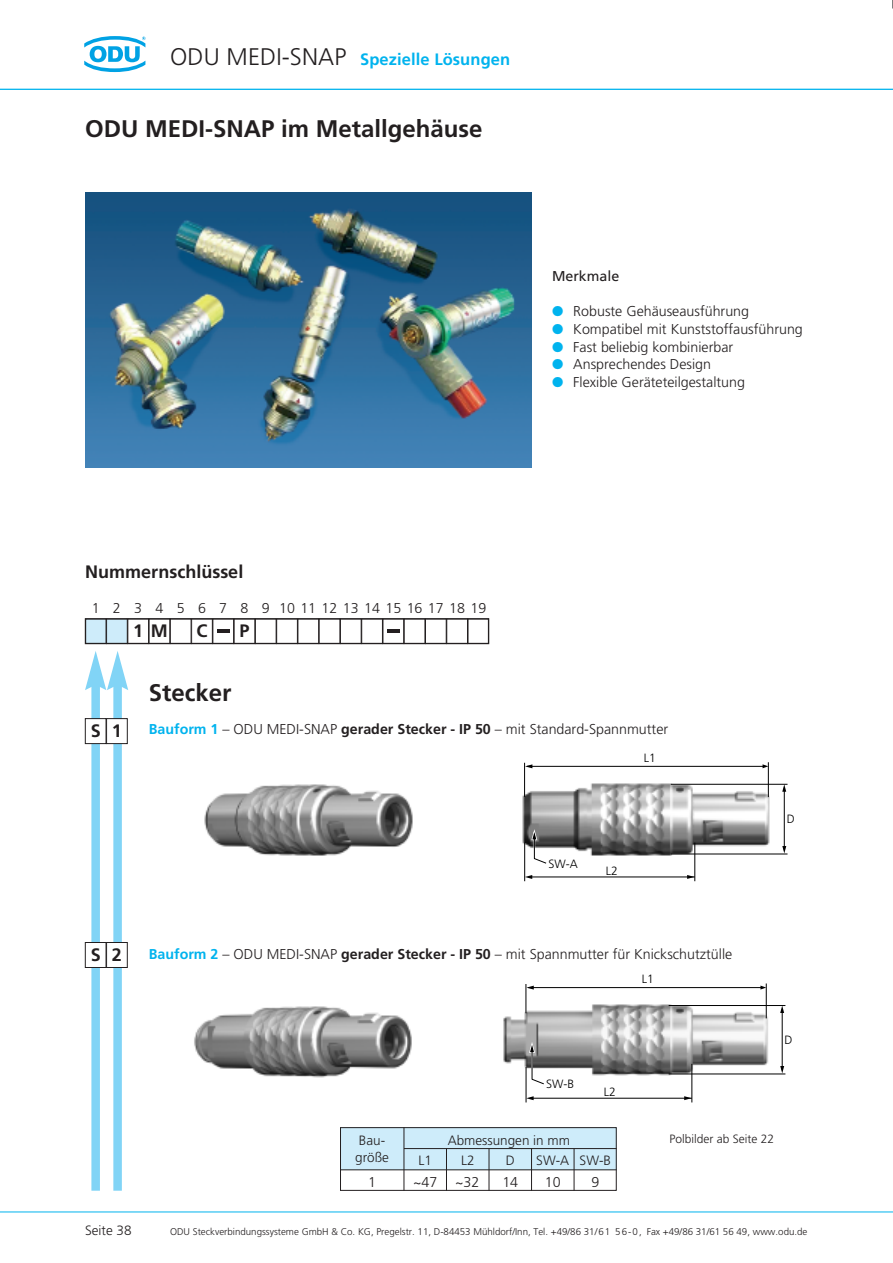
<style>
.page{position:relative;width:893px;height:1263px;background:#fff}
.page>*{position:absolute;margin:0;border:0;box-sizing:border-box;transform-origin:0 0}
.t1{font:700 24px "Frutiger";color:#231f20}
.t2{font:700 18px "Frutiger";color:#231f20}
.t3{font:700 16.5px "Frutiger";letter-spacing:.005em;color:#00b3ee}
.t4{font:300 14.25px "Frutiger";color:#231f20}
.t5{font:14.25px "Frutiger";color:#231f20}
.t6{font:300 13.5px "Frutiger";color:#231f20}
.t7{font:300 12px "Frutiger";color:#000}
.t8{font:300 12px "Frutiger";color:#231f20}
.t9{font:300 9.75px "Frutiger";color:#231f20}
.s1{font-weight:300;font-size:24px;color:#231f20}
.s2{color:#00b3ee}
.s3{font-weight:700;color:#00b3ee}
.s4{font-weight:700}
</style>
<div class="page">
<hr style="left:0;top:89px;width:893px;height:1px;background:#00b3ee">
<hr style="left:0;top:1211px;width:893px;height:1px;background:#00b3ee">
<svg style="left:84px;top:36px;width:61px;height:36px"></svg>
<div style="left:91px;top:683px;width:9px;height:508px;background:#81d4f6"></div>
<div style="left:113px;top:683px;width:9px;height:508px;background:#81d4f6"></div>
<svg style="left:85px;top:651px;width:43px;height:39px"></svg>
<div style="left:85px;top:619px;width:21px;height:25px;background:#ceecfa"></div>
<div style="left:107px;top:619px;width:20px;height:25px;background:#ceecfa"></div>
<div style="left:106px;top:618px;width:22px;height:26px;border:1px solid #231f20"></div>
<div style="left:128px;top:618px;width:21px;height:26px;border:1px solid #231f20"></div>
<div style="left:170px;top:618px;width:21px;height:26px;border:1px solid #231f20"></div>
<div style="left:191px;top:618px;width:22px;height:26px;border:1px solid #231f20"></div>
<div style="left:213px;top:618px;width:21px;height:26px;border:1px solid #231f20"></div>
<div style="left:255px;top:618px;width:21px;height:26px;border:1px solid #231f20"></div>
<div style="left:276px;top:618px;width:22px;height:26px;border:1px solid #231f20"></div>
<div style="left:298px;top:618px;width:21px;height:26px;border:1px solid #231f20"></div>
<div style="left:340px;top:618px;width:21px;height:26px;border:1px solid #231f20"></div>
<div style="left:361px;top:618px;width:22px;height:26px;border:1px solid #231f20"></div>
<div style="left:383px;top:618px;width:21px;height:26px;border:1px solid #231f20"></div>
<div style="left:404px;top:618px;width:21px;height:26px;border:1px solid #231f20"></div>
<div style="left:425px;top:618px;width:21px;height:26px;border:1px solid #231f20"></div>
<div style="left:446px;top:618px;width:22px;height:26px;border:1px solid #231f20"></div>
<svg style="left:387px;top:629px;width:13px;height:3px"></svg>
<svg style="left:217px;top:629px;width:13px;height:3px"></svg>
<div style="left:85px;top:618px;width:404px;height:26px;border:1px solid #231f20"></div>
<div style="left:85px;top:719px;width:21px;height:25px;background:#fff"></div>
<div style="left:85px;top:718px;width:21px;height:26px;border:1px solid #231f20"></div>
<div style="left:85px;top:942px;width:21px;height:25px;background:#fff"></div>
<div style="left:85px;top:942px;width:21px;height:26px;border:1px solid #231f20"></div>
<div style="left:107px;top:719px;width:20px;height:25px;background:#fff"></div>
<div style="left:106px;top:718px;width:22px;height:26px;border:1px solid #231f20"></div>
<div style="left:107px;top:942px;width:20px;height:25px;background:#fff"></div>
<div style="left:106px;top:942px;width:22px;height:26px;border:1px solid #231f20"></div>
<img style="left:85px;top:193px;width:446px;height:275px">
<img style="left:204px;top:784px;width:209px;height:72px">
<img style="left:522px;top:782px;width:252px;height:74px">
<hr style="left:768px;top:762px;width:1px;height:35px;background:#000">
<hr style="left:524px;top:763px;width:1px;height:34px;background:#000">
<hr style="left:527px;top:766px;width:239px;height:1px;background:#000">
<svg style="left:762px;top:764px;width:6px;height:4px"></svg>
<svg style="left:525px;top:764px;width:7px;height:4px"></svg>
<hr style="left:671px;top:784px;width:116px;height:1px;background:#000">
<hr style="left:671px;top:854px;width:116px;height:1px;background:#000">
<hr style="left:784px;top:788px;width:1px;height:62px;background:#000">
<svg style="left:782px;top:846px;width:4px;height:7px"></svg>
<svg style="left:782px;top:784px;width:4px;height:8px"></svg>
<hr style="left:524px;top:842px;width:1px;height:39px;background:#000">
<hr style="left:694px;top:843px;width:1px;height:38px;background:#000">
<hr style="left:531px;top:877px;width:164px;height:1px;background:#000">
<svg style="left:687px;top:875px;width:7px;height:4px"></svg>
<svg style="left:525px;top:875px;width:7px;height:4px"></svg>
<svg style="left:530px;top:826px;width:18px;height:38px"></svg>
<img style="left:194px;top:1006px;width:218px;height:72px">
<img style="left:503px;top:1003px;width:270px;height:74px">
<hr style="left:766px;top:983px;width:1px;height:35px;background:#000">
<hr style="left:528px;top:987px;width:235px;height:1px;background:#000">
<svg style="left:760px;top:985px;width:6px;height:4px"></svg>
<svg style="left:526px;top:984px;width:8px;height:29px"></svg>
<hr style="left:669px;top:1005px;width:116px;height:1px;background:#000">
<hr style="left:669px;top:1074px;width:116px;height:1px;background:#000">
<hr style="left:782px;top:1009px;width:1px;height:61px;background:#000">
<svg style="left:780px;top:1066px;width:4px;height:7px"></svg>
<svg style="left:780px;top:1006px;width:4px;height:7px"></svg>
<hr style="left:526px;top:1067px;width:1px;height:35px;background:#000">
<hr style="left:692px;top:1064px;width:1px;height:38px;background:#000">
<hr style="left:532px;top:1098px;width:160px;height:1px;background:#000">
<svg style="left:684px;top:1096px;width:8px;height:4px"></svg>
<svg style="left:526px;top:1096px;width:8px;height:4px"></svg>
<svg style="left:528px;top:1039px;width:18px;height:46px"></svg>
<div style="left:340px;top:1127px;width:277px;height:43px;background:#ceecfa"></div>
<div style="left:340px;top:1127px;width:277px;height:64px;border:1px solid #231f20"></div>
<hr style="left:340px;top:1169px;width:277px;height:1px;background:#231f20">
<hr style="left:404px;top:1127px;width:1px;height:64px;background:#231f20">
<hr style="left:446px;top:1148px;width:1px;height:43px;background:#231f20">
<hr style="left:489px;top:1148px;width:1px;height:43px;background:#231f20">
<hr style="left:531px;top:1148px;width:1px;height:43px;background:#231f20">
<hr style="left:574px;top:1148px;width:1px;height:43px;background:#231f20">
<hr style="left:404px;top:1148px;width:213px;height:1px;background:#231f20">
<p class="t3" style="left:170px;top:52px;width:342px"><span class="s1">ODU MEDI-SNAP</span> Spezielle Lösungen</p>
<h1 class="t1" style="left:85px;top:119px;width:399px">ODU MEDI-SNAP im Metallgehäuse</h1>
<p class="t5" style="left:552px;top:271px;width:69px">Merkmale</p>
<p class="t4" style="left:552px;top:306px;width:199px"><span class="s2">●</span> Robuste Gehäuseausführung</p>
<p class="t4" style="left:552px;top:323px;width:252px"><span class="s2">●</span> Kompatibel mit Kunststoffausführung</p>
<p class="t4" style="left:552px;top:341px;width:183px"><span class="s2">●</span> Fast beliebig kombinierbar</p>
<p class="t4" style="left:552px;top:358px;width:161px"><span class="s2">●</span> Ansprechendes Design</p>
<p class="t4" style="left:552px;top:376px;width:194px"><span class="s2">●</span> Flexible Geräteteilgestaltung</p>
<p class="t2" style="left:85px;top:564px;width:160px">Nummernschlüssel</p>
<p class="t4" style="left:92px;top:602px;width:396px">1 2 3 4 5 6 7 8 9 10111213141516171819</p>
<p class="t2" style="left:133px;top:623px;width:36px">1 M</p>
<p class="t2" style="left:196px;top:623px;width:12px">C</p>
<p class="t2" style="left:239px;top:623px;width:12px">P</p>
<h1 class="t1" style="left:149px;top:683px;width:84px">Stecker</h1>
<p class="t2" style="left:91px;top:723px;width:12px">S</p>
<p class="t2" style="left:112px;top:723px;width:12px">1</p>
<p class="t4" style="left:149px;top:724px;width:521px"><span class="s3">Bauform 1</span> – ODU MEDI-SNAP <span class="s4">gerader Stecker - IP 50</span> – mit Standard-Spannmutter</p>
<p class="t7" style="left:644px;top:753px;width:13px">L1</p>
<p class="t7" style="left:548px;top:858px;width:31px">SW-A</p>
<p class="t7" style="left:606px;top:866px;width:13px">L2</p>
<p class="t7" style="left:787px;top:814px;width:10px">D</p>
<p class="t2" style="left:91px;top:947px;width:12px">S</p>
<p class="t2" style="left:112px;top:947px;width:12px">2</p>
<p class="t4" style="left:149px;top:948px;width:585px"><span class="s3">Bauform 2</span> – ODU MEDI-SNAP <span class="s4">gerader Stecker - IP 50</span> – mit Spannmutter für Knickschutztülle</p>
<p class="t7" style="left:642px;top:974px;width:13px">L1</p>
<p class="t7" style="left:546px;top:1079px;width:29px">SW-B</p>
<p class="t7" style="left:604px;top:1087px;width:13px">L2</p>
<p class="t7" style="left:785px;top:1035px;width:10px">D</p>
<p class="t6" style="left:359px;top:1134px;width:28px">Bau-</p>
<p class="t6" style="left:448px;top:1134px;width:124px">Abmessungen in mm</p>
<p class="t8" style="left:669px;top:1133px;width:106px">Polbilder ab Seite 22</p>
<p class="t6" style="left:355px;top:1151px;width:35px">größe</p>
<p class="t6" style="left:418px;top:1154px;width:15px">L1</p>
<p class="t6" style="left:461px;top:1154px;width:15px">L2</p>
<p class="t6" style="left:506px;top:1154px;width:11px">D</p>
<p class="t6" style="left:536px;top:1154px;width:76px">SW-A SW-B</p>
<p class="t4" style="left:368px;top:1176px;width:9px">1</p>
<p class="t4" style="left:413px;top:1176px;width:68px">~47 ~32</p>
<p class="t4" style="left:502px;top:1176px;width:17px">14</p>
<p class="t4" style="left:545px;top:1176px;width:17px">10</p>
<p class="t4" style="left:591px;top:1176px;width:9px">9</p>
<p class="t6" style="left:85px;top:1225px;width:48px">Seite 38</p>
<p class="t9" style="left:170px;top:1227px;width:639px">ODU Steckverbindungssysteme GmbH &amp; Co. KG, Pregelstr. 11, D-84453 Mühldorf/Inn, Tel. +49/86 31/61 56-0, Fax +49/86 31/61 56 49, www.odu.de</p>
</div>
